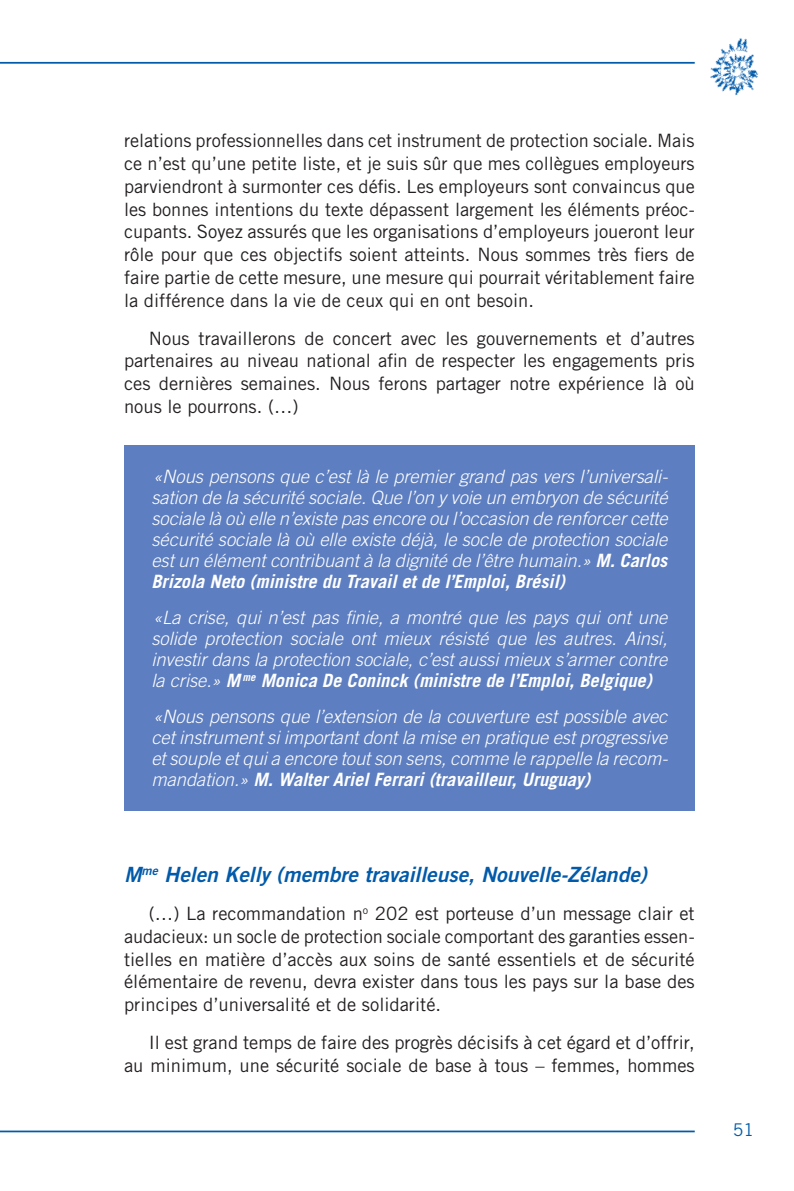
<style>
.page{position:relative;width:794px;height:1191px;background:#fff}
.page>*{position:absolute;margin:0;border:0;box-sizing:border-box;transform-origin:0 0}
.titre_3{font:21px "Trade Gothic LT Std Bd 2 Obl";color:#015aaa}
.Texte{font:18.38px/22.8px "Trade Gothic LT Std";color:#231f20;text-align:justify}
.Texte_bloc_bleu{font:italic 300 18.38px/21px "Trade Gothic LT Std";color:#fff;text-align:justify}
.t1{font:17.5px "Trade Gothic LT Std";color:#015aaa}
.s1{font-family:"Trade Gothic";font-weight:700}
</style>
<div class="page">
<hr style="left:0;top:1130px;width:694px;height:2px;background:#015aaa">
<hr style="left:0;top:62px;width:694px;height:2px;background:#015aaa">
<img style="left:710px;top:38px;width:49px;height:58px">
<div style="left:124px;top:445px;width:570px;height:366px;background:#5d7ec0"></div>
<p class="Texte" style="left:124px;top:129px;width:572px">relations professionnelles dans cet instrument de protection sociale. Mais ce n’est qu’une petite liste, et je suis sûr que mes collègues employeurs parviendront à surmonter ces défis. Les employeurs sont convaincus que les bonnes intentions du texte dépassent largement les éléments préoc&shy;cupants. Soyez assurés que les organisations d’employeurs joueront leur rôle pour que ces objectifs soient atteints. Nous sommes très fiers de faire partie de cette mesure, une mesure qui pourrait véritablement faire la différence dans la vie de ceux qui en ont besoin.</p>
<p class="Texte" style="left:124px;top:326px;width:572px;text-indent:25px">Nous travaillerons de concert avec les gouvernements et d’autres partenaires au niveau national afin de respecter les engagements pris ces dernières semaines. Nous ferons partager notre expérience là où nous le pourrons. (…)</p>
<p class="Texte_bloc_bleu" style="left:151px;top:466px;width:518px">«Nous pensons que c’est là le premier grand pas vers l’universali&shy;sation de la sécurité sociale. Que l’on y voie un embryon de sécurité sociale là où elle n’existe pas encore ou l’occasion de renforcer cette sécurité sociale là où elle existe déjà, le socle de protection sociale est un élément contribuant à la dignité de l’être humain.» <span class="s1">M. Carlos Brizola Neto (ministre du Travail et de l’Emploi, Brésil)</span></p>
<p class="Texte_bloc_bleu" style="left:151px;top:607px;width:517px">«La crise, qui n’est pas finie, a montré que les pays qui ont une solide protection sociale ont mieux résisté que les autres. Ainsi, investir dans la protection sociale, c’est aussi mieux s’armer contre la crise.» <span class="s1">M</span> <sup>me</sup> <span class="s1">Monica De Coninck (ministre de l’Emploi, Belgique)</span></p>
<p class="Texte_bloc_bleu" style="left:151px;top:706px;width:518px">«Nous pensons que l’extension de la couverture est possible avec cet instrument si important dont la mise en pratique est progressive et souple et qui a encore tout son sens, comme le rappelle la recom&shy;mandation.» <span class="s1">M. Walter Ariel Ferrari (travailleur, Uruguay)</span></p>
<p class="titre_3" style="left:124px;top:861px;width:524px">M<sup>me</sup> Helen Kelly (membre travailleuse, Nouvelle-Zélande)</p>
<p class="Texte" style="left:124px;top:902px;width:572px;text-indent:25px">(…) La recommandation n<sup>o</sup> 202 est porteuse d’un message clair et audacieux: un socle de protection sociale comportant des garanties essen&shy;tielles en matière d’accès aux soins de santé essentiels et de sécurité élémentaire de revenu, devra exister dans tous les pays sur la base des principes d’universalité et de solidarité.</p>
<p class="Texte" style="left:124px;top:1031px;width:572px;text-align:right">Il est grand temps de faire des progrès décisifs à cet égard et d’offrir,<br>au minimum, une sécurité sociale de base à tous – femmes, hommes</p>
<p class="t1" style="left:733px;top:1118px;width:23px">51</p>
</div>
